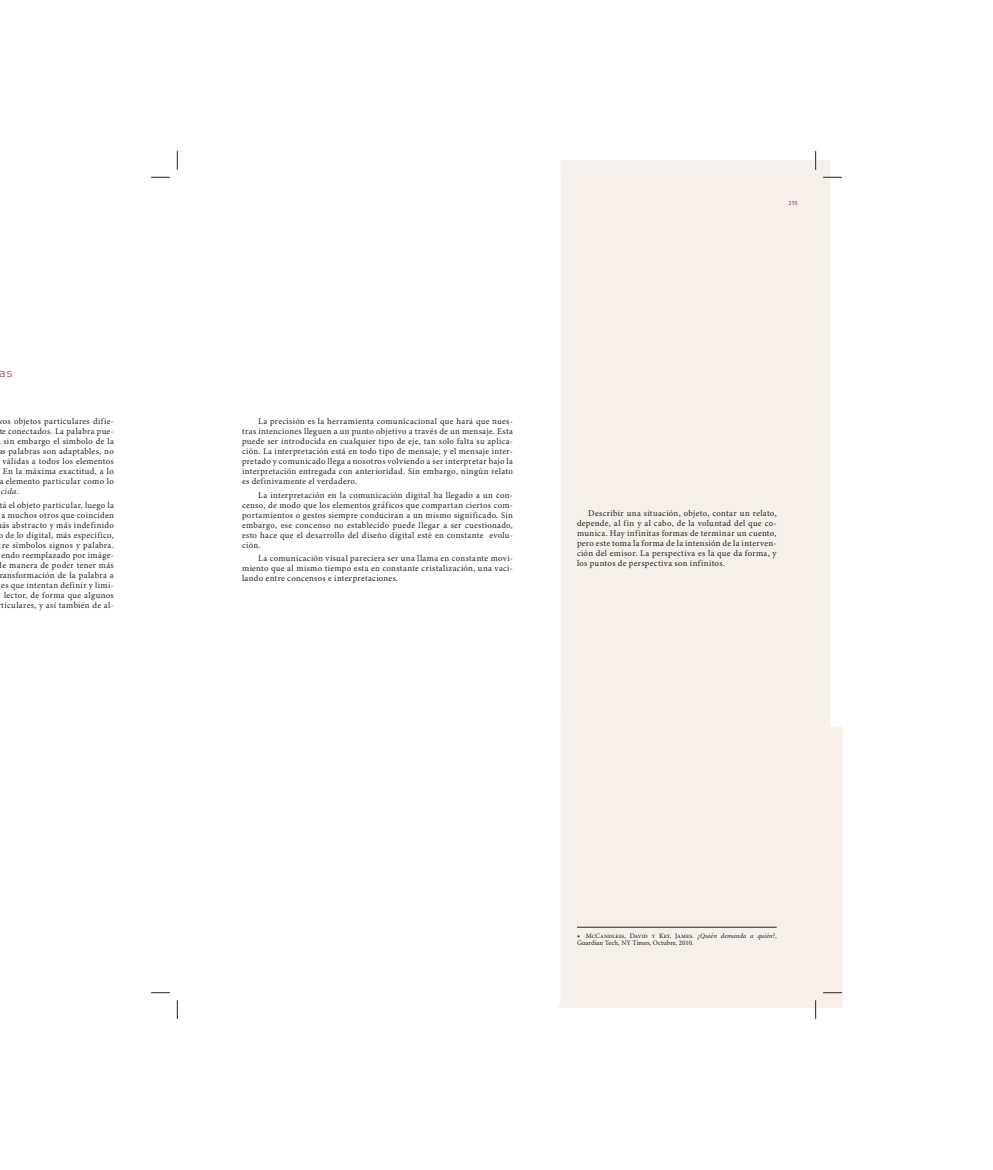
<style>
.page{position:relative;width:993px;height:1170px;background:#fff}
.page>*{position:absolute;margin:0;border:0;box-sizing:border-box;transform-origin:0 0}
.t1{font:300 12.5px "DIN Pro";color:#961b21}
.t2{font:8.75px/10px "Minion Pro";letter-spacing:.03em;color:#231f20;text-align:justify}
.t3{font:italic 8.75px "Minion Pro";color:#231f20}
.t4{font:6.88px/7.5px "Minion Pro";letter-spacing:.005em;color:#231f20}
.t5{font:6.25px "Minion Pro";color:#961b21}
.s1{font-style:normal}
.s2{font-style:italic}
</style>
<div class="page">
<div style="left:178px;top:727px;width:664px;height:280px;background:#f8eeea"></div>
<div style="left:526px;top:160px;width:303px;height:573px;background:#f8eeea"></div>
<svg style="left:151px;top:161px;width:409px;height:847px"></svg>
<hr style="left:576px;top:926px;width:200px;height:1px;background:#231f20">
<svg style="left:151px;top:176px;width:19px;height:2px"></svg>
<svg style="left:823px;top:176px;width:18px;height:2px"></svg>
<svg style="left:151px;top:991px;width:19px;height:2px"></svg>
<svg style="left:823px;top:992px;width:18px;height:1px"></svg>
<svg style="left:176px;top:151px;width:2px;height:19px"></svg>
<svg style="left:176px;top:1000px;width:2px;height:18px"></svg>
<svg style="left:815px;top:151px;width:1px;height:19px"></svg>
<svg style="left:814px;top:1000px;width:2px;height:18px"></svg>
<h1 class="t1" style="left:0;top:368px;width:14px">as</h1>
<p class="t2" style="left:-1px;top:417px;width:117px">vos objetos particulares difie-</p>
<p class="t2" style="left:-1px;top:427px;width:116px">te conectados. La palabra pue-</p>
<p class="t2" style="left:3px;top:437px;width:112px">sin embargo el símbolo de la</p>
<p class="t2" style="left:-2px;top:447px;width:117px">as palabras son adaptables, no</p>
<p class="t2" style="left:2px;top:457px;width:113px">válidas a todos los elementos</p>
<p class="t2" style="left:3px;top:467px;width:113px">En la máxima exactitud, a lo</p>
<p class="t2" style="left:-1px;top:477px;width:116px">a elemento particular como lo</p>
<p class="t3" style="left:1px;top:488px;width:19px">cida<span class="s1">.</span></p>
<p class="t2" style="left:-2px;top:500px;width:118px;text-align:right">tá el objeto particular, luego la a muchos otros que coinciden ás abstracto y más indefinido o de lo digital, más específico, tre símbolos signos y palabra. iendo reemplazado por imáge&shy;de manera de poder tener más ransformación de la palabra a es que intentan definir y limi&shy;lector, de forma que algunos ticulares, y así también de al-</p>
<p class="t5" style="left:788px;top:201px;width:11px">253</p>
<p class="t2" style="left:242px;top:417px;width:272px;text-indent:16px">La precisión es la herramienta comunicacional que hará que nues&shy;tras intenciones lleguen a un punto objetivo a través de un mensaje. Esta puede ser introducida en cualquier tipo de eje, tan solo falta su aplica&shy;ción. La interpretación está en todo tipo de mensaje, y el mensaje inter&shy;pretado y comunicado llega a nosotros volviendo a ser interpretar bajo la interpretación entregada con anterioridad. Sin embargo, ningún relato es definivamente el verdadero.</p>
<p class="t2" style="left:242px;top:490px;width:272px;text-indent:16px">La interpretación en la comunicación digital ha llegado a un con&shy;censo, de modo que los elementos gráficos que compartan ciertos com&shy;portamientos o gestos siempre conduciran a un mismo significado. Sin embargo, ese concenso no establecido puede llegar a ser cuestionado, esto hace que el desarrollo del diseño digital esté en constante evolu&shy;ción.</p>
<p class="t2" style="left:242px;top:554px;width:272px;text-indent:16px">La comunicación visual pareciera ser una llama en constante movi&shy;miento que al mismo tiempo esta en constante cristalización, una vaci&shy;lando entre concensos e interpretaciones.</p>
<p class="t2" style="left:576px;top:509px;width:201px;text-indent:11px">Describir una situación, objeto, contar un relato, depende, al fin y al cabo, de la voluntad del que co&shy;munica. Hay infinitas formas de terminar un cuento, pero este toma la forma de la intensión de la interven&shy;ción del emisor. La perspectiva es la que da forma, y los puntos de perspectiva son infinitos.</p>
<p class="t4" style="left:576px;top:932px;width:201px;text-indent:9px">McCandless, David y Key, James. <span class="s2">¿Quién demanda a quién?</span>,<br>Guardian Tech, NY Times, Octubre, 2010.</p>
</div>
